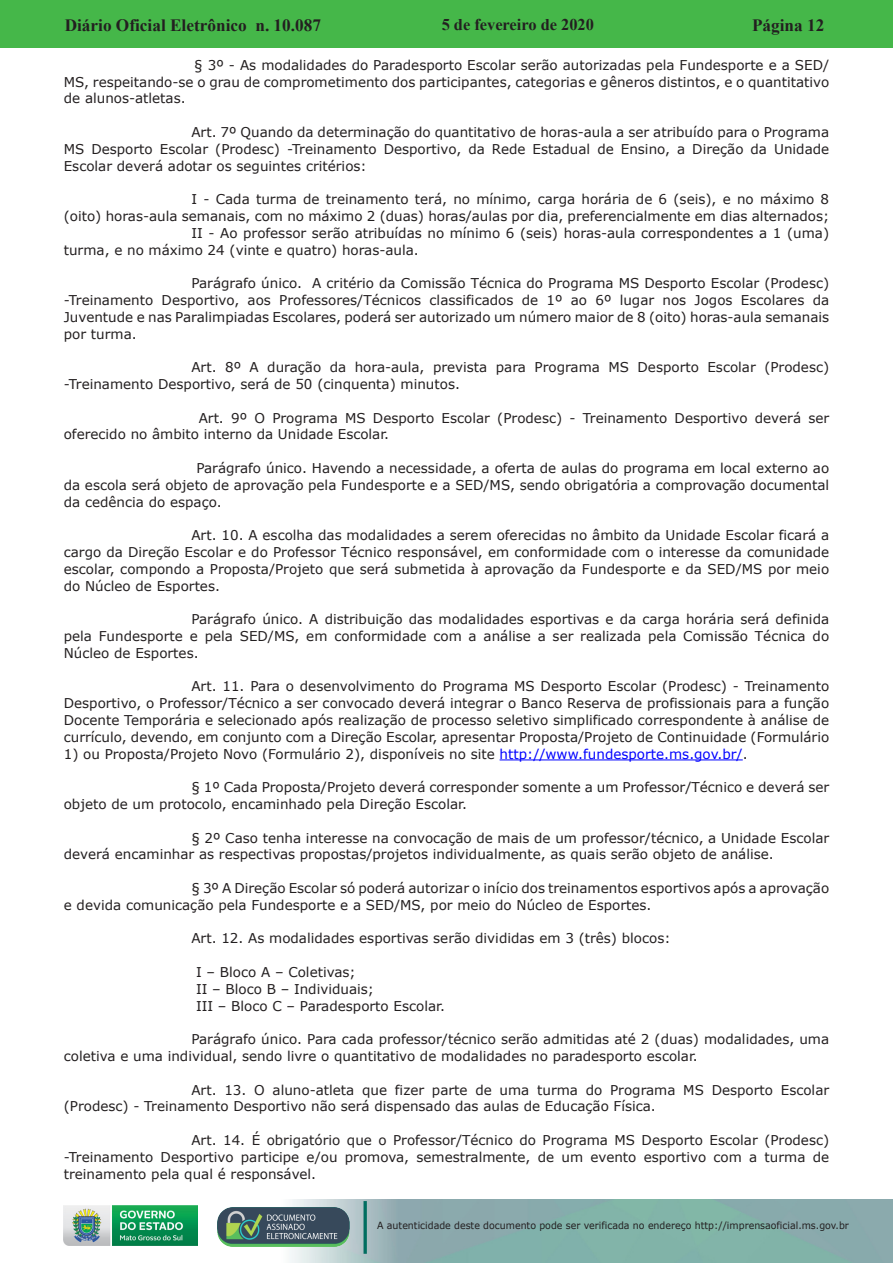
<style>
.page{position:relative;width:893px;height:1263px;background:#fff}
.page>*{position:absolute;margin:0;border:0;box-sizing:border-box;transform-origin:0 0}
.t1{font:700 17.25px "Times New Roman";color:#231f20}
.t2{font:700 16.35px "Times New Roman";color:#231f20}
.t3{font:13.5px/16.8px "Verdana";color:#231f20;text-align:justify}
.t4{font:9.9px "Verdana";color:#231f20;scale:.95 1}
.s1{color:#00f}
</style>
<div class="page">
<div style="left:0;top:0;width:893px;height:48px;background:#45b749"></div>
<img style="left:63px;top:1199px;width:830px;height:64px">
<img style="left:364px;top:1202px;width:2px;height:51px">
<img style="left:218px;top:1207px;width:132px;height:39px">
<img style="left:64px;top:1205px;width:134px;height:41px">
<hr style="left:500px;top:759px;width:243px;height:1px;background:#00f">
<p class="t1" style="left:65px;top:13px;width:258px">Diário Oficial Eletrônico n. 10.087</p>
<p class="t2" style="left:442px;top:13px;width:154px">5 de fevereiro de 2020</p>
<p class="t1" style="left:752px;top:13px;width:74px">Página 12</p>
<p class="t3" style="left:64px;top:56px;width:767px;text-indent:131px">§ 3º - As modalidades do Paradesporto Escolar serão autorizadas pela Fundesporte e a SED/ MS, respeitando-se o grau de comprometimento dos participantes, categorias e gêneros distintos, e o quantitativo de alunos-atletas.</p>
<p class="t3" style="left:64px;top:124px;width:767px;text-indent:128px">Art. 7º Quando da determinação do quantitativo de horas-aula a ser atribuído para o Programa MS Desporto Escolar (Prodesc) -Treinamento Desportivo, da Rede Estadual de Ensino, a Direção da Unidade Escolar deverá adotar os seguintes critérios:</p>
<p class="t3" style="left:191px;top:191px;width:639px">I - Cada turma de treinamento terá, no mínimo, carga horária de 6 (seis), e no máximo 8</p>
<p class="t3" style="left:64px;top:208px;width:767px">(oito) horas-aula semanais, com no máximo 2 (duas) horas/aulas por dia, preferencialmente em dias alternados;</p>
<p class="t3" style="left:191px;top:224px;width:639px">II - Ao professor serão atribuídas no mínimo 6 (seis) horas-aula correspondentes a 1 (uma)</p>
<p class="t3" style="left:64px;top:241px;width:356px">turma, e no máximo 24 (vinte e quatro) horas-aula.</p>
<p class="t3" style="left:64px;top:275px;width:767px;text-indent:128px">Parágrafo único. A critério da Comissão Técnica do Programa MS Desporto Escolar (Prodesc) -Treinamento Desportivo, aos Professores/Técnicos classificados de 1º ao 6º lugar nos Jogos Escolares da Juventude e nas Paralimpiadas Escolares, poderá ser autorizado um número maior de 8 (oito) horas-aula semanais por turma.</p>
<p class="t3" style="left:64px;top:359px;width:767px;text-indent:128px">Art. 8º A duração da hora-aula, prevista para Programa MS Desporto Escolar (Prodesc) -Treinamento Desportivo, será de 50 (cinquenta) minutos.</p>
<p class="t3" style="left:64px;top:409px;width:767px;text-indent:135px">Art. 9º O Programa MS Desporto Escolar (Prodesc) - Treinamento Desportivo deverá ser oferecido no âmbito interno da Unidade Escolar.</p>
<p class="t3" style="left:64px;top:460px;width:767px;text-indent:133px">Parágrafo único. Havendo a necessidade, a oferta de aulas do programa em local externo ao da escola será objeto de aprovação pela Fundesporte e a SED/MS, sendo obrigatória a comprovação documental da cedência do espaço.</p>
<p class="t3" style="left:64px;top:527px;width:767px;text-indent:128px">Art. 10. A escolha das modalidades a serem oferecidas no âmbito da Unidade Escolar ficará a cargo da Direção Escolar e do Professor Técnico responsável, em conformidade com o interesse da comunidade escolar, compondo a Proposta/Projeto que será submetida à aprovação da Fundesporte e da SED/MS por meio do Núcleo de Esportes.</p>
<p class="t3" style="left:64px;top:611px;width:767px;text-indent:128px">Parágrafo único. A distribuição das modalidades esportivas e da carga horária será definida pela Fundesporte e pela SED/MS, em conformidade com a análise a ser realizada pela Comissão Técnica do Núcleo de Esportes.</p>
<p class="t3" style="left:64px;top:678px;width:767px;text-indent:128px">Art. 11. Para o desenvolvimento do Programa MS Desporto Escolar (Prodesc) - Treinamento Desportivo, o Professor/Técnico a ser convocado deverá integrar o Banco Reserva de profissionais para a função Docente Temporária e selecionado após realização de processo seletivo simplificado correspondente à análise de currículo, devendo, em conjunto com a Direção Escolar, apresentar Proposta/Projeto de Continuidade (Formulário</p>
<p class="t3" style="left:64px;top:745px;width:685px">1) ou Proposta/Projeto Novo (Formulário 2), disponíveis no site <span class="s1">http://www.fundesporte.ms.gov.br/</span>.</p>
<p class="t3" style="left:64px;top:779px;width:767px;text-indent:128px">§ 1º Cada Proposta/Projeto deverá corresponder somente a um Professor/Técnico e deverá ser objeto de um protocolo, encaminhado pela Direção Escolar.</p>
<p class="t3" style="left:64px;top:829px;width:767px;text-indent:128px">§ 2º Caso tenha interesse na convocação de mais de um professor/técnico, a Unidade Escolar deverá encaminhar as respectivas propostas/projetos individualmente, as quais serão objeto de análise.</p>
<p class="t3" style="left:64px;top:879px;width:767px;text-indent:128px">§ 3º A Direção Escolar só poderá autorizar o início dos treinamentos esportivos após a aprovação e devida comunicação pela Fundesporte e a SED/MS, por meio do Núcleo de Esportes.</p>
<p class="t3" style="left:191px;top:930px;width:481px">Art. 12. As modalidades esportivas serão divididas em 3 (três) blocos:</p>
<p class="t3" style="left:196px;top:963px;width:250px;text-align:left">I – Bloco A – Coletivas;<br>II – Bloco B – Individuais;<br>III – Bloco C – Paradesporto Escolar.</p>
<p class="t3" style="left:64px;top:1031px;width:767px;text-indent:128px">Parágrafo único. Para cada professor/técnico serão admitidas até 2 (duas) modalidades, uma coletiva e uma individual, sendo livre o quantitativo de modalidades no paradesporto escolar.</p>
<p class="t3" style="left:64px;top:1081px;width:767px;text-indent:128px">Art. 13. O aluno-atleta que fizer parte de uma turma do Programa MS Desporto Escolar (Prodesc) - Treinamento Desportivo não será dispensado das aulas de Educação Física.</p>
<p class="t3" style="left:64px;top:1131px;width:767px;text-indent:128px">Art. 14. É obrigatório que o Professor/Técnico do Programa MS Desporto Escolar (Prodesc) -Treinamento Desportivo participe e/ou promova, semestralmente, de um evento esportivo com a turma de treinamento pela qual é responsável.</p>
<p class="t4" style="left:377px;top:1219px;width:498px">A autenticidade deste documento pode ser verificada no endereço http://imprensaoficial.ms.gov.br</p>
</div>
